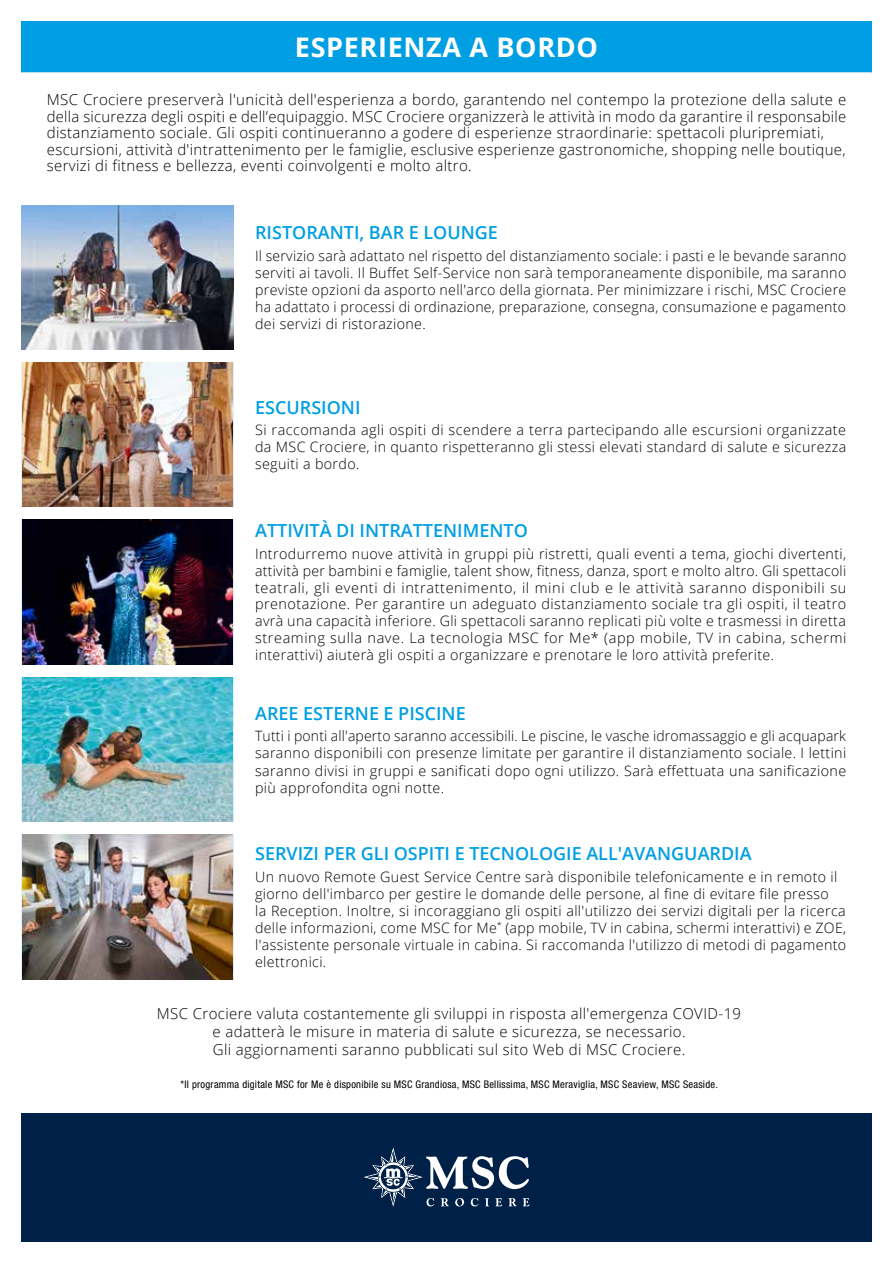
<style>
.page{position:relative;width:893px;height:1263px;background:#fff}
.page>*{position:absolute;margin:0;border:0;box-sizing:border-box;transform-origin:0 0}
.t1{font:700 27px "Open Sans";letter-spacing:.025em;color:#fff}
.t2{font:600 18px "Open Sans";color:#009fe3}
.t3{font:300 15px/16.5px "Open Sans";letter-spacing:.025em;color:#000}
.t4{font:300 14.25px/17.1px "Open Sans";letter-spacing:.025em;color:#000;text-align:justify}
.t5{font:condensed 10.5px "Helvetica Neue LT Pro";letter-spacing:.025em;color:#000}
</style>
<div class="page">
<div style="left:21px;top:1113px;width:851px;height:128px;background:#002147"></div>
<svg style="left:363px;top:1147px;width:166px;height:60px"></svg>
<div style="left:21px;top:21px;width:851px;height:51px;background:#009fe3"></div>
<svg style="left:21px;top:362px;width:213px;height:617px"></svg>
<img style="left:21px;top:205px;width:213px;height:145px">
<img style="left:23px;top:362px;width:209px;height:145px">
<img style="left:23px;top:520px;width:209px;height:144px">
<img style="left:23px;top:677px;width:209px;height:145px">
<img style="left:23px;top:834px;width:209px;height:145px">
<h1 class="t1" style="left:295px;top:28px;width:305px">ESPERIENZA A BORDO</h1>
<p class="t3" style="left:47px;top:91px;width:801px">MSC Crociere preserverà l'unicità dell'esperienza a bordo, garantendo nel contempo la protezione della salute e della sicurezza degli ospiti e dell’equipaggio. MSC Crociere organizzerà le attività in modo da garantire il responsabile distanziamento sociale. Gli ospiti continueranno a godere di esperienze straordinarie: spettacoli pluripremiati, escursioni, attività d'intrattenimento per le famiglie, esclusive esperienze gastronomiche, shopping nelle boutique, servizi di fitness e bellezza, eventi coinvolgenti e molto altro.</p>
<p class="t2" style="left:255px;top:220px;width:244px">RISTORANTI, BAR E LOUNGE</p>
<p class="t4" style="left:255px;top:247px;width:593px">Il servizio sarà adattato nel rispetto del distanziamento sociale: i pasti e le bevande saranno serviti ai tavoli. Il Buffet Self-Service non sarà temporaneamente disponibile, ma saranno previste opzioni da asporto nell'arco della giornata. Per minimizzare i rischi, MSC Crociere ha adattato i processi di ordinazione, preparazione, consegna, consumazione e pagamento dei servizi di ristorazione.</p>
<p class="t2" style="left:255px;top:395px;width:107px">ESCURSIONI</p>
<p class="t4" style="left:255px;top:421px;width:593px">Si raccomanda agli ospiti di scendere a terra partecipando alle escursioni organizzate da MSC Crociere, in quanto rispetteranno gli stessi elevati standard di salute e sicurezza seguiti a bordo.</p>
<p class="t2" style="left:255px;top:518px;width:274px">ATTIVITÀ DI INTRATTENIMENTO</p>
<p class="t4" style="left:255px;top:545px;width:593px">Introdurremo nuove attività in gruppi più ristretti, quali eventi a tema, giochi divertenti, attività per bambini e famiglie, talent show, fitness, danza, sport e molto altro. Gli spettacoli teatrali, gli eventi di intrattenimento, il mini club e le attività saranno disponibili su prenotazione. Per garantire un adeguato distanziamento sociale tra gli ospiti, il teatro avrà una capacità inferiore. Gli spettacoli saranno replicati più volte e trasmessi in diretta streaming sulla nave. La tecnologia MSC for Me* (app mobile, TV in cabina, schermi interattivi) aiuterà gli ospiti a organizzare e prenotare le loro attività preferite.</p>
<p class="t2" style="left:255px;top:701px;width:212px">AREE ESTERNE E PISCINE</p>
<p class="t4" style="left:255px;top:727px;width:593px">Tutti i ponti all'aperto saranno accessibili. Le piscine, le vasche idromassaggio e gli acquapark saranno disponibili con presenze limitate per garantire il distanziamento sociale. I lettini saranno divisi in gruppi e sanificati dopo ogni utilizzo. Sarà effettuata una sanificazione più approfondita ogni notte.</p>
<p class="t2" style="left:255px;top:841px;width:498px">SERVIZI PER GLI OSPITI E TECNOLOGIE ALL'AVANGUARDIA</p>
<p class="t4" style="left:255px;top:867px;width:593px;text-align:left">Un nuovo Remote Guest Service Centre sarà disponibile telefonicamente e in remoto il giorno dell'imbarco per gestire le domande delle persone, al fine di evitare file presso<br>la Reception. Inoltre, si incoraggiano gli ospiti all'utilizzo dei servizi digitali per la ricerca delle informazioni, come MSC for Me<sup>*</sup> (app mobile, TV in cabina, schermi interattivi) e ZOE, l'assistente personale virtuale in cabina. Si raccomanda l'utilizzo di metodi di pagamento elettronici.</p>
<p class="t3" style="left:157px;top:1004px;width:586px;line-height:18px;text-align:center">MSC Crociere valuta costantemente gli sviluppi in risposta all'emergenza COVID-19 e adatterà le misure in materia di salute e sicurezza, se necessario.<br>Gli aggiornamenti saranno pubblicati sul sito Web di MSC Crociere.</p>
<p class="t5" style="left:181px;top:1078px;width:539px">*Il programma digitale MSC for Me è disponibile su MSC Grandiosa, MSC Bellissima, MSC Meraviglia, MSC Seaview, MSC Seaside.</p>
</div>
